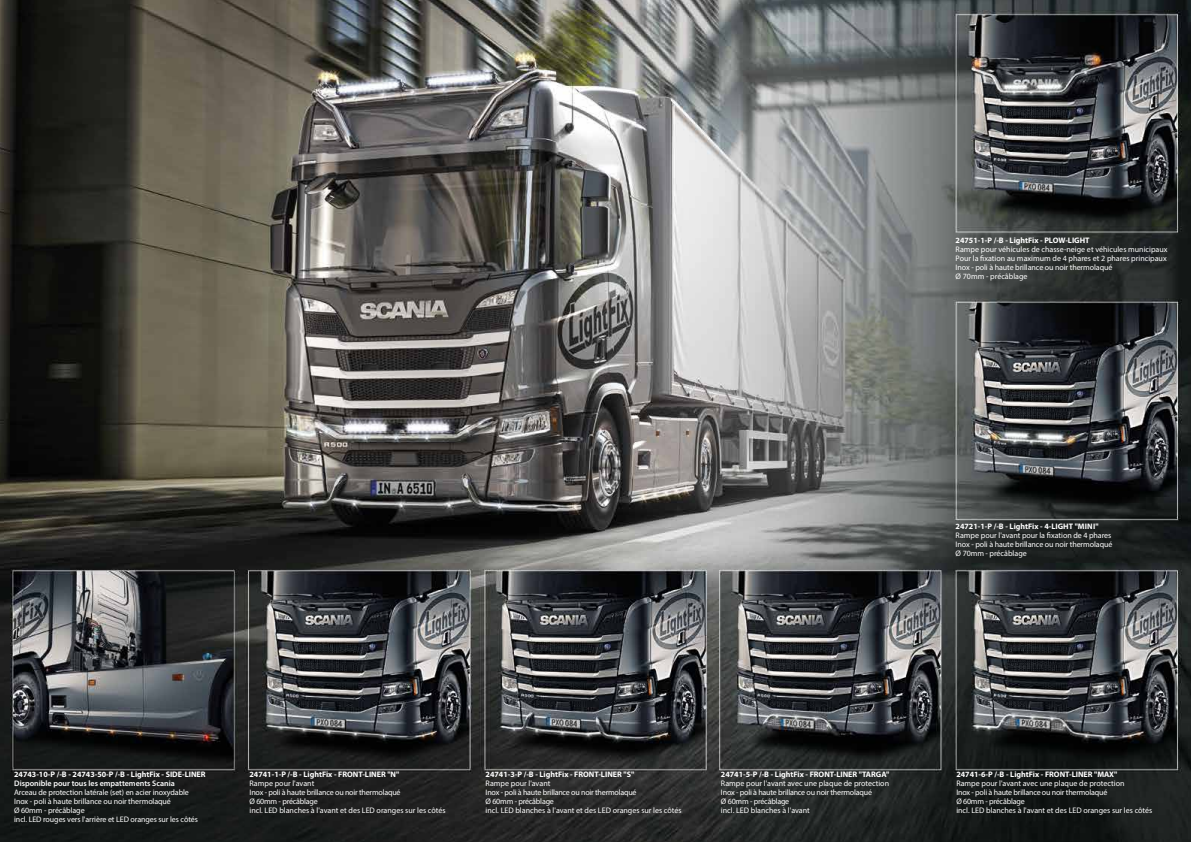
<style>
.page{position:relative;width:1191px;height:842px;background:#fff}
.page>*{position:absolute;margin:0;border:0;box-sizing:border-box;transform-origin:0 0}
.t1{font:8px/9px "Myriad Pro";letter-spacing:-.01em;color:#fff}
.t2{font:700 8px "Myriad Pro";color:#fff}
.t3{font:600 8px "Myriad Pro";color:#fff}
</style>
<div class="page">
<img style="left:0;top:0;width:1191px;height:842px">
<p class="t2" style="left:955px;top:235px;width:135px">24751-1-P /-B - LightFix - PLOW-LIGHT</p>
<p class="t1" style="left:955px;top:245px;width:213px">Rampe pour véhicules de chasse-neige et véhicules municipaux Pour la fixation au maximum de 4 phares et 2 phares principaux Inox - poli à haute brillance ou noir thermolaqué<br>Ø 70mm - précâblage</p>
<p class="t2" style="left:955px;top:521px;width:144px">24721-1-P /-B - LightFix - 4-LIGHT "MINI"</p>
<p class="t1" style="left:955px;top:530px;width:158px">Rampe pour l'avant pour la fixation de 4 phares<br>Inox - poli à haute brillance ou noir thermolaqué<br>Ø 70mm - précâblage</p>
<p class="t2" style="left:14px;top:769px;width:193px">24743-10-P /-B - 24743-50-P /-B - LightFix - SIDE-LINER</p>
<p class="t3" style="left:14px;top:778px;width:162px">Disponible pour tous les empattements Scania</p>
<p class="t1" style="left:14px;top:788px;width:185px">Arceau de protection latérale (set) en acier inoxydable Inox - poli à haute brillance ou noir thermolaqué<br>Ø 60mm - précâblage<br>incl. LED rouges vers l'arrière et LED oranges sur les côtés</p>
<p class="t2" style="left:249px;top:769px;width:151px">24741-1-P /-B - LightFix - FRONT-LINER "N"</p>
<p class="t1" style="left:249px;top:779px;width:198px">Rampe pour l'avant<br>Inox - poli à haute brillance ou noir thermolaqué<br>Ø 60mm - précâblage<br>incl. LED blanches à l'avant et des LED oranges sur les côtés</p>
<p class="t2" style="left:485px;top:769px;width:150px">24741-3-P /-B - LightFix - FRONT-LINER "S"</p>
<p class="t1" style="left:485px;top:779px;width:198px">Rampe pour l'avant<br>Inox - poli à haute brillance ou noir thermolaqué<br>Ø 60mm - précâblage<br>incl. LED blanches à l'avant et des LED oranges sur les côtés</p>
<p class="t2" style="left:721px;top:769px;width:170px">24741-5-P /-B - LightFix - FRONT-LINER "TARGA"</p>
<p class="t1" style="left:721px;top:779px;width:170px">Rampe pour l'avant avec une plaque de protection Inox - poli à haute brillance ou noir thermolaqué<br>Ø 60mm - précâblage<br>incl. LED blanches à l'avant</p>
<p class="t2" style="left:956px;top:769px;width:162px">24741-6-P /-B - LightFix - FRONT-LINER "MAX"</p>
<p class="t1" style="left:956px;top:779px;width:198px">Rampe pour l'avant avec une plaque de protection<br>Inox - poli à haute brillance ou noir thermolaqué<br>Ø 60mm - précâblage<br>incl. LED blanches à l'avant et des LED oranges sur les côtés</p>
</div>
